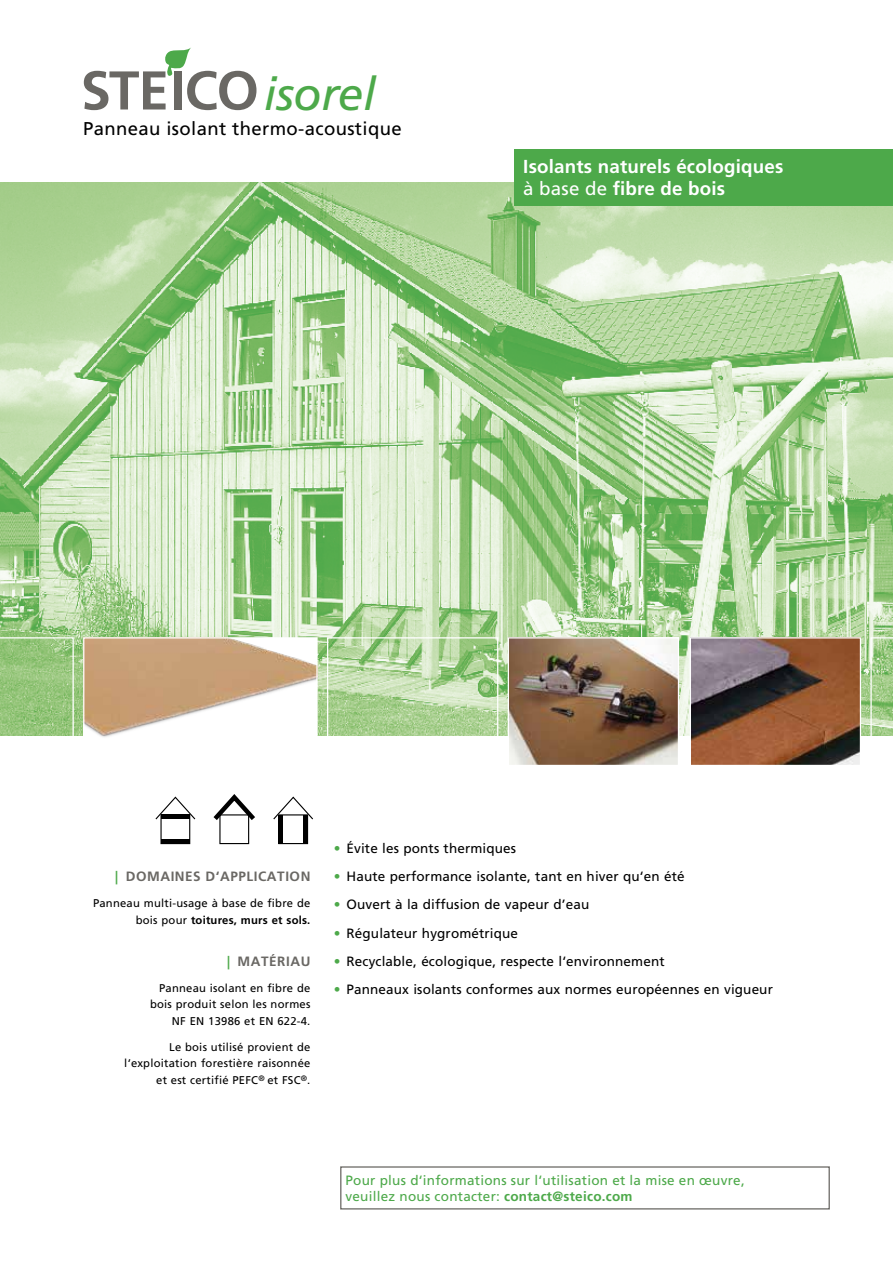
<style>
.page{position:relative;width:893px;height:1263px;background:#fff}
.page>*{position:absolute;margin:0;border:0;box-sizing:border-box;transform-origin:0 0}
.t1{font:italic 46.2px "Frutiger";letter-spacing:-.01em;color:#4da94a}
.t2{font:700 18.75px/22.5px "Frutiger";letter-spacing:.01em;color:#fff}
.t3{font:18.6px "Frutiger";letter-spacing:.02em;color:#000}
.t4{font:13.5px "Frutiger";letter-spacing:.01em;color:#000}
.t5{font:13.5px/16.2px "Frutiger";letter-spacing:.02em;color:#4da94a}
.t6{font:700 13.5px "Frutiger";letter-spacing:.04em;color:#6a6864}
.t7{font:11.25px/16.5px "Frutiger";letter-spacing:.02em;color:#000;text-align:right}
.s1{font-weight:400}
.s2{color:#4da94a}
.s3{font-weight:700}
.s4{font-weight:700;color:#4da94a}
</style>
<div class="page">
<img style="left:0;top:183px;width:893px;height:553px">
<svg style="left:84px;top:47px;width:172px;height:63px"></svg>
<div style="left:327px;top:637px;width:171px;height:129px;border:1px solid #fff"></div>
<svg style="left:0;top:637px;width:74px;height:99px"></svg>
<img style="left:510px;top:639px;width:167px;height:125px">
<div style="left:508px;top:637px;width:171px;height:129px;border:1px solid #fff"></div>
<svg style="left:870px;top:637px;width:23px;height:99px"></svg>
<img style="left:692px;top:639px;width:167px;height:125px">
<div style="left:690px;top:637px;width:171px;height:129px;border:1px solid #fff"></div>
<div style="left:340px;top:1166px;width:490px;height:43px;border:1px solid #6a6864"></div>
<div style="left:514px;top:150px;width:379px;height:56px;background:#4da94a"></div>
<img style="left:85px;top:639px;width:231px;height:98px">
<div style="left:83px;top:637px;width:235px;height:129px;border:1px solid #fff"></div>
<svg style="left:273px;top:796px;width:40px;height:48px"></svg>
<svg style="left:213px;top:794px;width:42px;height:50px"></svg>
<svg style="left:155px;top:796px;width:41px;height:48px"></svg>
<h1 class="t1" style="left:264px;top:67px;width:114px">isorel</h1>
<h3 class="t3" style="left:83px;top:118px;width:320px">Panneau isolant thermo-acoustique</h3>
<h2 class="t2" style="left:523px;top:155px;width:262px">Isolants naturels écologiques <span class="s1">à base de</span> fibre de bois</h2>
<p class="t6" style="left:115px;top:869px;width:197px"><span class="s2">|</span> DOMAINES D‘APPLICATION</p>
<p class="t7" style="left:93px;top:895px;width:219px">Panneau multi-usage à base de fibre de bois pour <span class="s3">toitures, murs et sols.</span></p>
<p class="t6" style="left:227px;top:953px;width:85px"><span class="s2">|</span> MATÉRIAU</p>
<p class="t7" style="left:150px;top:979px;width:162px">Panneau isolant en fibre de bois produit selon les normes<br>NF EN 13986 et EN 622-4.</p>
<p class="t7" style="left:124px;top:1038px;width:188px">Le bois utilisé provient de l‘exploitation forestière raisonnée et est certifié PEFC<sup>®</sup> et FSC<sup>®</sup>.</p>
<p class="t4" style="left:334px;top:841px;width:184px"><span class="s4">•</span> Évite les ponts thermiques</p>
<p class="t4" style="left:334px;top:869px;width:352px"><span class="s4">•</span> Haute performance isolante, tant en hiver qu‘en été</p>
<p class="t4" style="left:334px;top:897px;width:257px"><span class="s4">•</span> Ouvert à la diffusion de vapeur d’eau</p>
<p class="t4" style="left:334px;top:925px;width:186px"><span class="s4">•</span> Régulateur hygrométrique</p>
<p class="t4" style="left:334px;top:953px;width:332px"><span class="s4">•</span> Recyclable, écologique, respecte l‘environnement</p>
<p class="t4" style="left:334px;top:981px;width:441px"><span class="s4">•</span> Panneaux isolants conformes aux normes européennes en vigueur</p>
<p class="t5" style="left:345px;top:1172px;width:401px">Pour plus d‘informations sur l‘utilisation et la mise en œuvre, veuillez nous contacter: <span class="s3">contact@steico.com</span></p>
</div>
